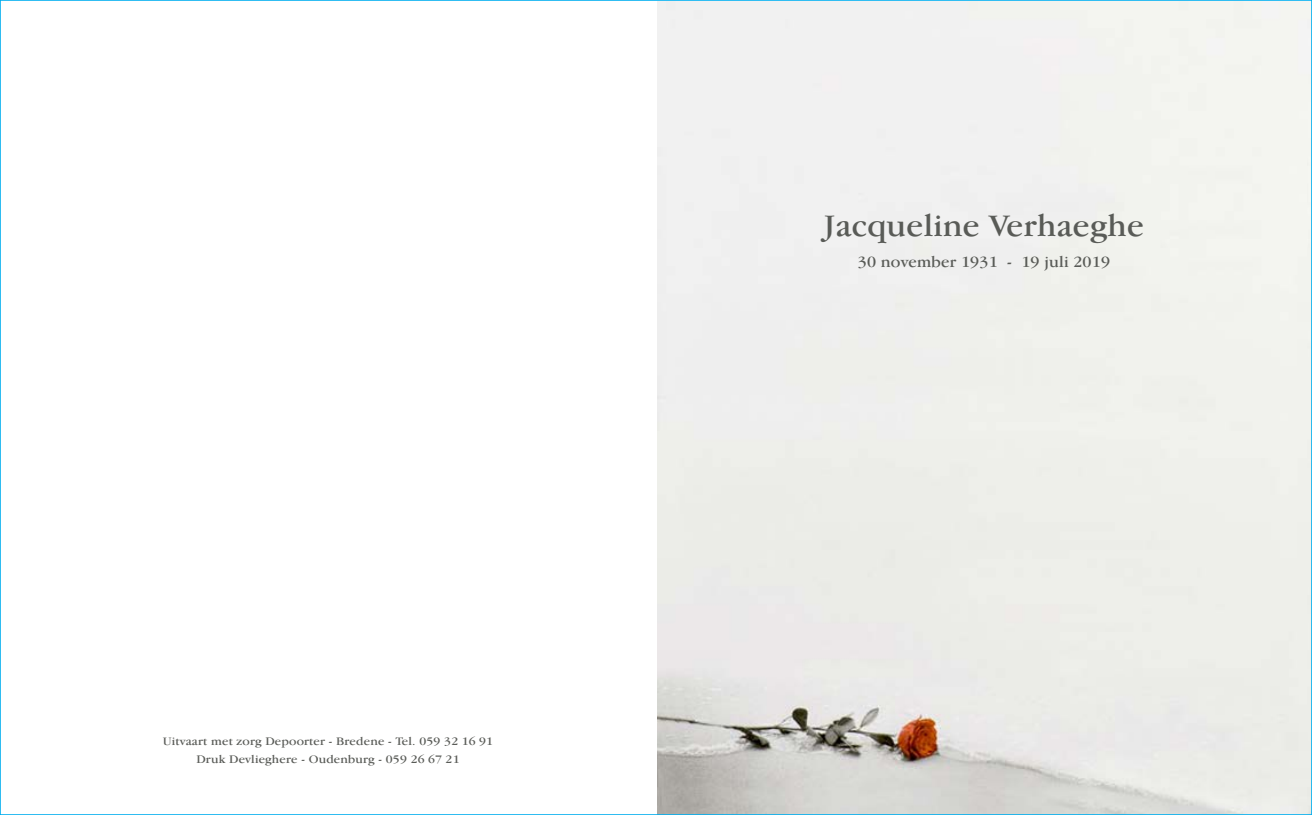
<style>
.page{position:relative;width:1312px;height:815px;background:#fff}
.page>*{position:absolute;margin:0;border:0;box-sizing:border-box;transform-origin:0 0}
.t1{font:32.5px "Garamond IT Cby BT";letter-spacing:.01em;color:#595b57}
.t2{font:16.25px "Garamond IT Cby BT";letter-spacing:.01em;color:#595b57}
.t3{font:11.88px/17.8px "Garamond IT Cby BT";letter-spacing:.015em;color:#595b57;text-align:center;scale:1.06 1}
</style>
<div class="page">
<img style="left:657px;top:2px;width:652px;height:811px">
<p class="t3" style="left:163px;top:733px;width:313px">Uitvaart met zorg Depoorter - Bredene - Tel. 059 32 16 91<br>Druk Devlieghere - Oudenburg - 059 26 67 21</p>
<h1 class="t1" style="left:823px;top:213px;width:321px">Jacqueline Verhaeghe</h1>
<h2 class="t2" style="left:857px;top:255px;width:254px">30 november 1931 - 19 juli 2019</h2>
</div>
